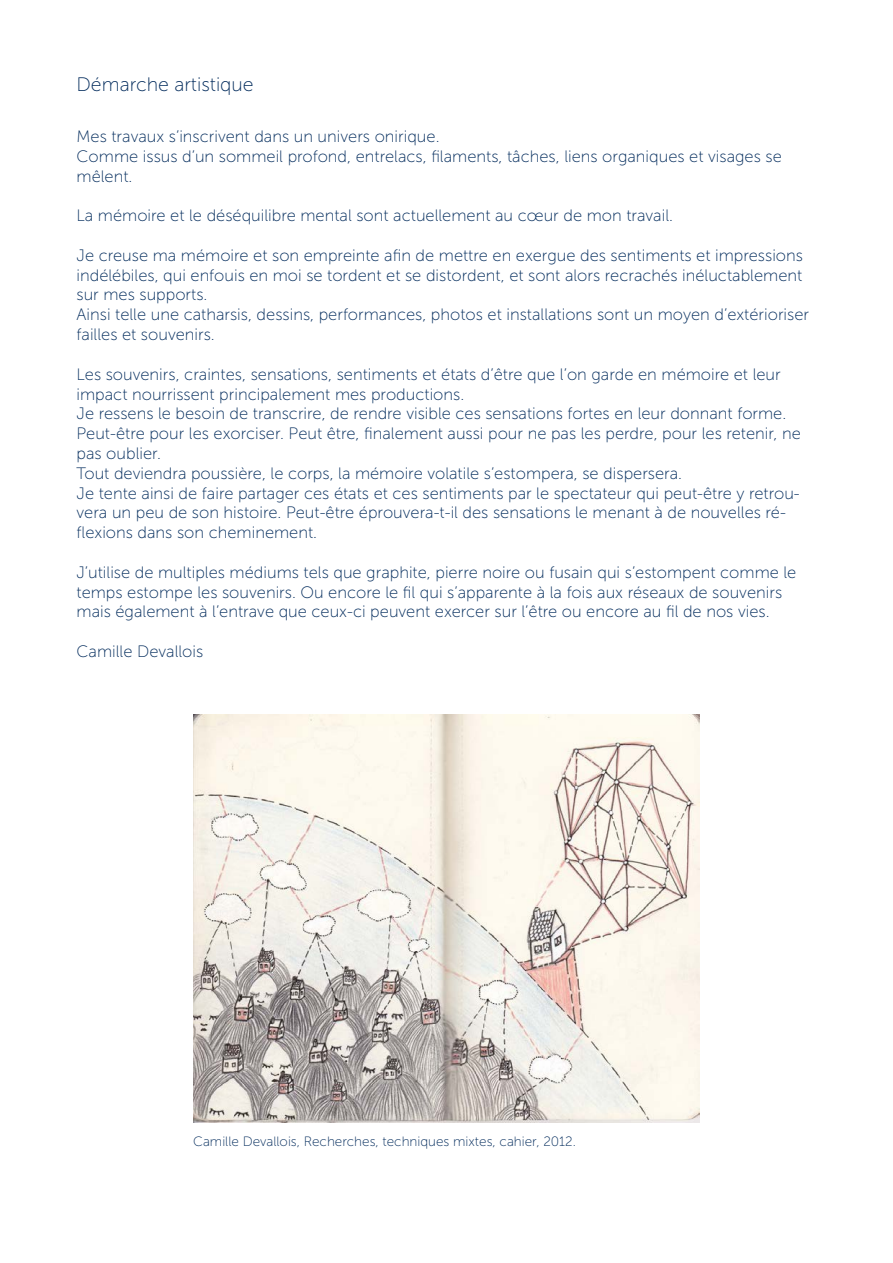
<style>
.page{position:relative;width:893px;height:1263px;background:#fff}
.page>*{position:absolute;margin:0;border:0;box-sizing:border-box;transform-origin:0 0}
.t1{font:19.5px "Museo Sans 100";color:#002a5b}
.t2{font:16.5px/19.8px "Museo Sans 100";color:#002a5b}
.t3{font:13.5px "Museo Sans 100";color:#002a5b}
</style>
<div class="page">
<img style="left:193px;top:715px;width:507px;height:407px">
<p class="t1" style="left:77px;top:74px;width:179px">Démarche artistique</p>
<p class="t2" style="left:77px;top:127px;width:365px">Mes travaux s’inscrivent dans un univers onirique.</p>
<p class="t2" style="left:77px;top:146px;width:707px">Comme issus d’un sommeil profond, entrelacs, filaments, tâches, liens organiques et visages se mêlent.</p>
<p class="t2" style="left:77px;top:206px;width:598px">La mémoire et le déséquilibre mental sont actuellement au cœur de mon travail.</p>
<p class="t2" style="left:77px;top:245px;width:728px;text-align:justify">Je creuse ma mémoire et son empreinte afin de mettre en exergue des sentiments et impressions indélébiles, qui enfouis en moi se tordent et se distordent, et sont alors recrachés inéluctablement sur mes supports.</p>
<p class="t2" style="left:77px;top:305px;width:734px">Ainsi telle une catharsis, dessins, performances, photos et installations sont un moyen d’extérioriser failles et souvenirs.</p>
<p class="t2" style="left:77px;top:364px;width:706px">Les souvenirs, craintes, sensations, sentiments et états d’être que l’on garde en mémoire et leur impact nourrissent principalement mes productions.</p>
<p class="t2" style="left:77px;top:404px;width:726px">Je ressens le besoin de transcrire, de rendre visible ces sensations fortes en leur donnant forme.<br>Peut-être pour les exorciser. Peut être, finalement aussi pour ne pas les perdre, pour les retenir, ne pas oublier.</p>
<p class="t2" style="left:77px;top:463px;width:607px">Tout deviendra poussière, le corps, la mémoire volatile s’estompera, se dispersera.</p>
<p class="t2" style="left:77px;top:483px;width:725px">Je tente ainsi de faire partager ces états et ces sentiments par le spectateur qui peut-être y retrou&shy;vera un peu de son histoire. Peut-être éprouvera-t-il des sensations le menant à de nouvelles ré&shy;flexions dans son cheminement.</p>
<p class="t2" style="left:77px;top:562px;width:721px">J’utilise de multiples médiums tels que graphite, pierre noire ou fusain qui s’estompent comme le temps estompe les souvenirs. Ou encore le fil qui s’apparente à la fois aux réseaux de souvenirs mais également à l’entrave que ceux-ci peuvent exercer sur l’être ou encore au fil de nos vies.</p>
<p class="t2" style="left:77px;top:641px;width:128px">Camille Devallois</p>
<p class="t3" style="left:193px;top:1134px;width:384px">Camille Devallois, Recherches, techniques mixtes, cahier, 2012.</p>
</div>
